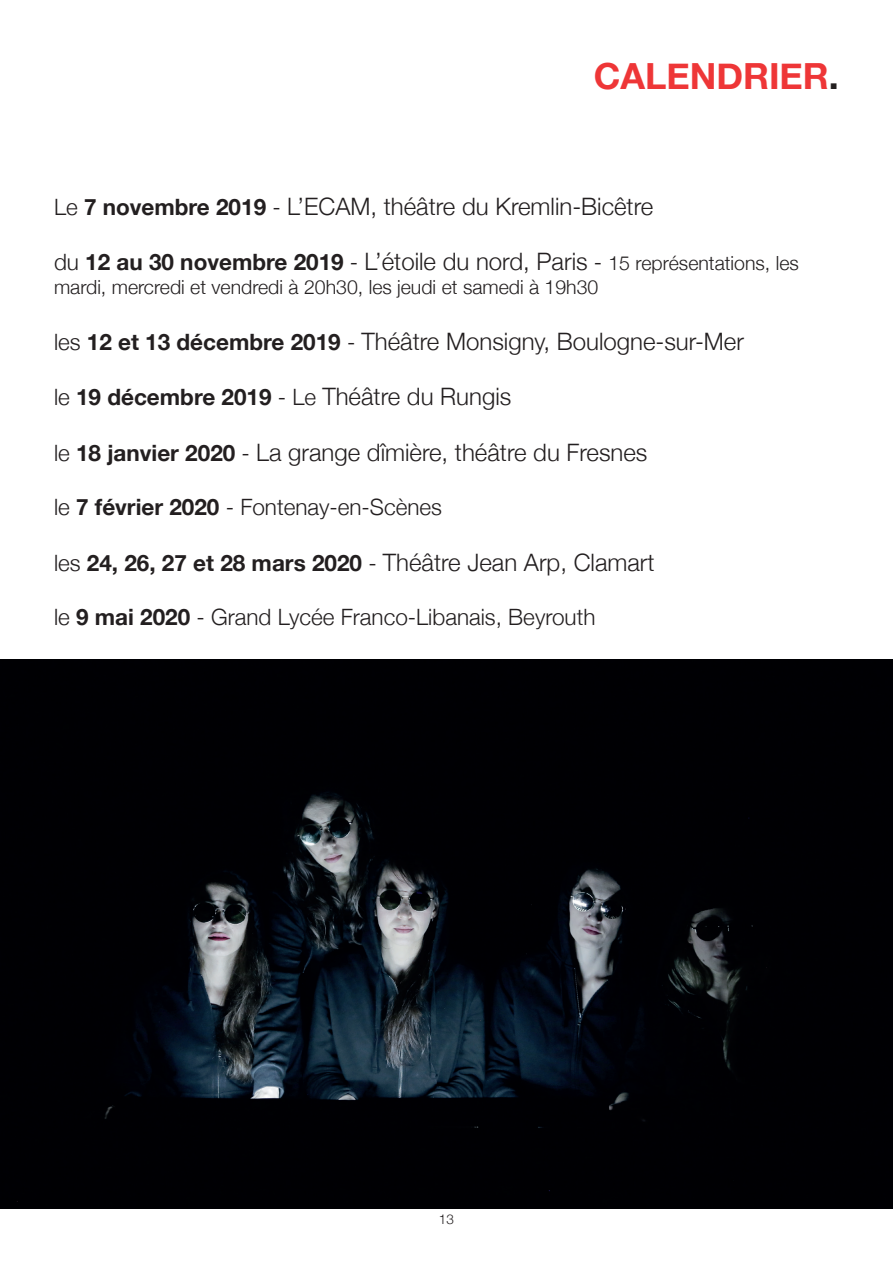
<style>
.page{position:relative;width:893px;height:1263px;background:#fff}
.page>*{position:absolute;margin:0;border:0;box-sizing:border-box;transform-origin:0 0}
.t1{font:700 36px "Helvetica Neue";color:#ee3637}
.t2{font:300 24px "Helvetica Neue";color:#231f20}
.t3{font:300 22.5px "Helvetica Neue";color:#231f20}
.t4{font:300 19.5px/23.4px "Helvetica Neue";color:#231f20}
.t5{font:300 13.5px "Helvetica Neue";color:#231f20}
.s1{color:#231f20}
.s2{font-size:22.5px}
.s3{font-weight:700;font-size:22.5px}
.s4{font-size:24px}
.s5{font-weight:700}
</style>
<div class="page">
<img style="left:0;top:659px;width:893px;height:549px">
<h1 class="t1" style="left:594px;top:54px;width:247px">CALENDRIER<span class="s1">.</span></h1>
<p class="t2" style="left:54px;top:191px;width:601px"><span class="s2">Le</span> <span class="s3">7 novembre 2019</span> <span class="s2">-</span> L’ECAM, théâtre du Kremlin-Bicêtre</p>
<p class="t4" style="left:54px;top:251px;width:746px"><span class="s2">du</span> <span class="s3">12 au 30 novembre 2019</span> <span class="s2">-</span> <span class="s4">L’étoile du nord, Paris</span> <span class="s2">-</span> 15 représentations, les mardi, mercredi et vendredi à 20h30, les jeudi et samedi à 19h30</p>
<p class="t2" style="left:54px;top:326px;width:691px"><span class="s2">les</span> <span class="s3">12 et 13 décembre 2019</span> <span class="s2">-</span> Théâtre Monsigny, Boulogne-sur-Mer</p>
<p class="t2" style="left:54px;top:382px;width:459px"><span class="s2">le</span> <span class="s3">19 décembre 2019</span> <span class="s2">- Le</span> Théâtre du Rungis</p>
<p class="t2" style="left:54px;top:438px;width:595px"><span class="s2">le</span> <span class="s3">18 janvier 2020</span> <span class="s2">-</span> La grange dîmière, théâtre du Fresnes</p>
<p class="t3" style="left:54px;top:493px;width:390px">le <span class="s5">7 février 2020</span> - Fontenay-en-Scènes</p>
<p class="t2" style="left:54px;top:548px;width:602px"><span class="s2">les</span> <span class="s3">24, 26, 27 et 28 mars 2020</span> <span class="s2">-</span> Théâtre Jean Arp, Clamart</p>
<p class="t3" style="left:54px;top:603px;width:543px">le <span class="s5">9 mai 2020</span> - Grand Lycée Franco-Libanais, Beyrouth</p>
<p class="t5" style="left:439px;top:1211px;width:17px">13</p>
</div>
